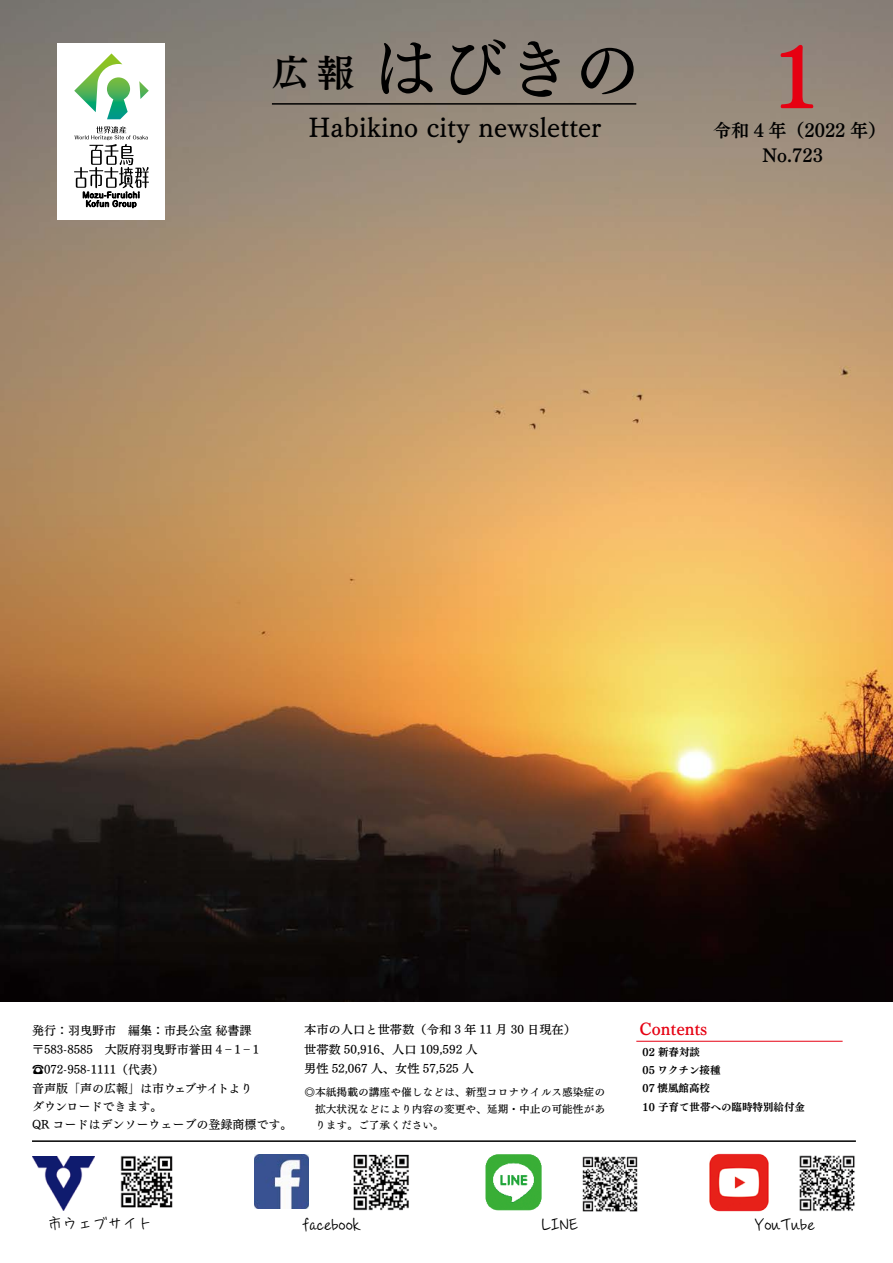
<style>
.page{position:relative;width:893px;height:1263px;background:#fff}
.page>*{position:absolute;margin:0;border:0;box-sizing:border-box;transform-origin:0 0}
.t1{font:82.5px "Telop Min Pro B";color:#e60012}
.t2{font:67.5px "Telop Min Pro D";color:#000}
.t3{font:27px "Telop Min Pro D";color:#000}
.t4{font:18px "Telop Min Pro B";color:#000}
.t5{font:16.5px "Cook Hand Std R";color:#000}
.t6{font:16.35px "Telop Min Pro B";color:#e60012}
.t7{font:15px "Cook Hand Std R";color:#000}
.t8{font:12px/19.5px "Telop Min Pro D";color:#000}
.t9{font:10.5px/16.5px "Telop Min Pro D";color:#000;text-align:justify}
.t10{font:10.5px/18.3px "Telop Min Pro E";color:#000}
.s1{font-family:"Telop Min Pro B";font-size:37.5px}
</style>
<div class="page">
<img style="left:0;top:0;width:893px;height:1002px">
<hr style="left:272px;top:103px;width:364px;height:2px;background:#000">
<hr style="left:636px;top:1041px;width:207px;height:1px;background:#e60012">
<img style="left:254px;top:1155px;width:55px;height:54px">
<img style="left:485px;top:1154px;width:57px;height:57px">
<img style="left:709px;top:1153px;width:60px;height:59px">
<img style="left:353px;top:1154px;width:56px;height:57px">
<img style="left:582px;top:1156px;width:56px;height:56px">
<img style="left:799px;top:1155px;width:56px;height:56px">
<img style="left:32px;top:1156px;width:63px;height:54px">
<hr style="left:32px;top:1140px;width:824px;height:2px;background:#000">
<img style="left:120px;top:1155px;width:53px;height:53px">
<div style="left:58px;top:44px;width:107px;height:176px;background:#fff"></div>
<svg style="left:74px;top:53px;width:75px;height:66px"></svg>
<svg style="left:74px;top:126px;width:75px;height:82px"></svg>
<h2 class="t2" style="left:272px;top:8px;width:370px"><span class="s1">広報</span>はびきの</h2>
<h3 class="t3" style="left:309px;top:104px;width:294px">Habikino city newsletter</h3>
<h1 class="t1" style="left:773px;top:13px;width:49px">1</h1>
<h3 class="t4" style="left:763px;top:141px;width:62px">No.723</h3>
<h3 class="t4" style="left:713px;top:116px;width:174px">令和 4 年（2022 年）</h3>
<p class="t8" style="left:32px;top:1019px;width:229px">発行：羽曳野市　編集：市長公室 秘書課〒583-8585　大阪府羽曳野市誉田 4‐1‐1 ☎072-958-1111（代表）<br>音声版「声の広報」は市ウェブサイトより</p>
<p class="t8" style="left:32px;top:1096px;width:262px;line-height:18px">ダウンロードできます。<br>QR コードはデンソーウェーブの登録商標です。</p>
<p class="t8" style="left:304px;top:1018px;width:274px">本市の人口と世帯数（令和 3 年 11 月 30 日現在）世帯数 50,916、人口 109,592 人<br>男性 52,067 人、女性 57,525 人</p>
<p class="t9" style="left:304px;top:1083px;width:302px">◎本紙掲載の講座や催しなどは、新型コロナウイルス感染症の　拡大状況などにより内容の変更や、延期・中止の可能性があ　ります。ご了承ください。</p>
<h3 class="t6" style="left:640px;top:1016px;width:69px">Contents</h3>
<p class="t10" style="left:643px;top:1042px;width:164px">02 新春対談<br>05 ワクチン接種<br>07 懐風館高校<br>10 子育て世帯への臨時特別給付金</p>
<p class="t7" style="left:47px;top:1214px;width:106px">市ウェブサイト</p>
<h3 class="t5" style="left:302px;top:1214px;width:60px">facebook</h3>
<h3 class="t5" style="left:542px;top:1214px;width:38px">LINE</h3>
<h3 class="t5" style="left:755px;top:1214px;width:62px">YouTube</h3>
</div>
